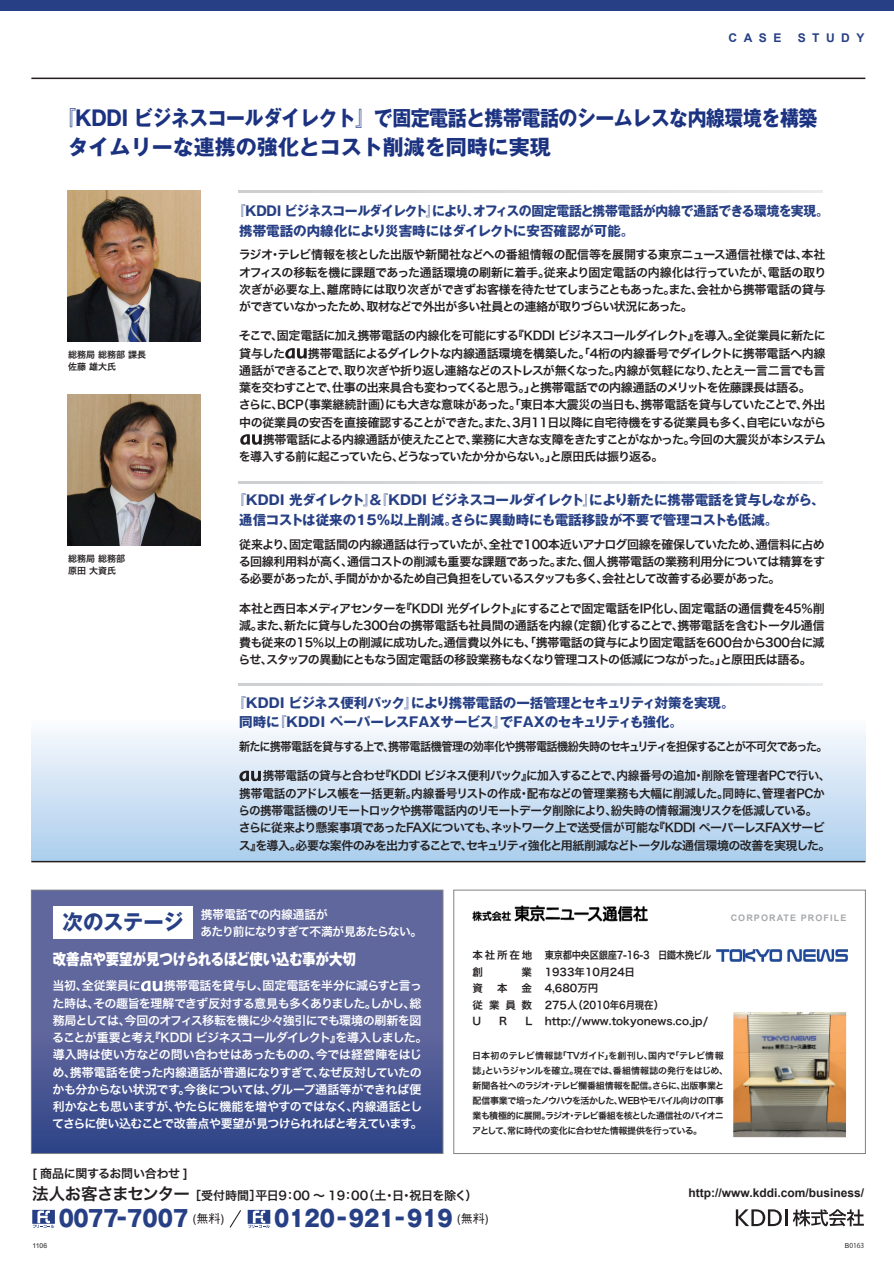
<style>
.page{position:relative;width:894px;height:1265px;background:#fff}
.page>*{position:absolute;margin:0;border:0;box-sizing:border-box;transform-origin:0 0}
.t1{font:800 22.35px "Gothic MB101 Pro";color:#274085;scale:.9 1}
.t2{font:700 21px/28.5px "Gothic MB101 Pro";letter-spacing:-.025em;color:#1b3281;scale:.9 1}
.t3{font:800 15.6px "Gothic MB101 Pro";letter-spacing:-.015em;color:#fff;scale:.87 1}
.t4{font:700 13.5px/19.5px "Gothic MB101 Pro";letter-spacing:-.02em;color:#274085}
.t5{font:700 13.5px/19.5px "Gothic MB101 Pro";letter-spacing:-.02em;color:#274085;scale:.95 1}
.t6{font:12px/17.2px "Hira Kaku Pro W6";letter-spacing:-.055em;color:#231f20;text-align:justify}
.t7{font:12px/17.2px "Hira Kaku Pro W6";letter-spacing:-.04em;color:#fff}
.t8{font:12px "Hira Kaku Pro W6";letter-spacing:-.075em;color:#231f20;scale:.93 1}
.t9{font:12px/21.9px "Hira Kaku Pro W6";letter-spacing:-.025em;color:#231f20}
.t10{font:700 12px "Arial";color:#231f20}
.t11{font:700 12px "Arial";letter-spacing:.54em;color:#274085}
.t12{font:10.5px/16.5px "Hira Kaku Pro W6";color:#231f20;scale:.88 1}
.t13{font:10.5px/16.5px "Hira Kaku Pro W6";color:#231f20}
.t14{font:9px/15px "Hira Kaku Pro W6";letter-spacing:-.045em;color:#231f20}
.t15{font:9px/12px "Hira Kaku Pro W6";color:#231f20}
.t16{font:700 9px "Arial";letter-spacing:.12em;color:#a7a9ac}
.t17{font:6.75px "Koz Go Pro";color:#231f20}
.t18{font:6.75px "Arial";color:#231f20}
.s1{font-size:16.5px}
.s2{font-family:"Gothic BBB Pr 5";font-weight:500;font-size:12px;color:#231f20}
.s3{font-family:"Arial"}
</style>
<div class="page">
<div style="left:31px;top:642px;width:834px;height:219px;background:linear-gradient(to bottom,#fff,#b4d2ef)"></div>
<svg style="left:33px;top:891px;width:408px;height:260px;background:#545e97"></svg>
<div style="left:31px;top:889px;width:412px;height:264px;border:1px solid #808285"></div>
<svg style="left:735px;top:1209px;width:128px;height:17px"></svg>
<img style="left:68px;top:191px;width:132px;height:151px">
<img style="left:68px;top:394px;width:132px;height:152px">
<svg style="left:32px;top:1209px;width:23px;height:18px"></svg>
<svg style="left:229px;top:1209px;width:41px;height:19px"></svg>
<div style="left:0;top:0;width:893px;height:11px;background:#274085"></div>
<hr style="left:31px;top:78px;width:834px;height:1px;background:#231f20">
<hr style="left:31px;top:860px;width:834px;height:2px;background:#231f20">
<div style="left:53px;top:906px;width:139px;height:32px;background:#fff"></div>
<svg style="left:239px;top:191px;width:583px;height:1px"></svg>
<svg style="left:239px;top:481px;width:583px;height:2px"></svg>
<svg style="left:239px;top:684px;width:583px;height:1px"></svg>
<img style="left:733px;top:1012px;width:113px;height:124px">
<div style="left:453px;top:889px;width:412px;height:264px;border:1px solid #808285"></div>
<svg style="left:285px;top:348px;width:21px;height:10px"></svg>
<svg style="left:240px;top:434px;width:22px;height:10px"></svg>
<svg style="left:239px;top:770px;width:22px;height:11px"></svg>
<img style="left:716px;top:949px;width:130px;height:11px">
<img style="left:472px;top:905px;width:175px;height:16px">
<svg style="left:141px;top:980px;width:21px;height:11px"></svg>
<p class="t11" style="left:728px;top:31px;width:54px">CASE</p>
<p class="t11" style="left:797px;top:31px;width:68px">STUDY</p>
<h2 class="t2" style="left:68px;top:102px;width:834px;text-indent:-10px">『KDDI ビジネスコールダイレクト』で固定電話と携帯電話のシームレスな内線環境を構築タイムリーな連携の強化とコスト削減を同時に実現</h2>
<p class="t15" style="left:68px;top:348px;width:79px">総務局 総務部 課長佐藤 雄大氏</p>
<p class="t15" style="left:68px;top:552px;width:58px">総務局 総務部原田 大資氏</p>
<p class="t5" style="left:239px;top:199px;width:622px;text-indent:-6px">『KDDI ビジネスコールダイレクト』により、オフィスの固定電話と携帯電話が内線で通話できる環境を実現。携帯電話の内線化により災害時にはダイレクトに安否確認が可能。</p>
<p class="t6" style="left:238px;top:246px;width:589px">ラジオ・テレビ情報を核とした出版や新聞社などへの番組情報の配信等を展開する東京ニュース通信社様では、本社オフィスの移転を機に課題であった通話環境の刷新に着手。従来より固定電話の内線化は行っていたが、電話の取り次ぎが必要な上、離席時には取り次ぎができずお客様を待たせてしまうこともあった。また、会社から携帯電話の貸与ができていなかったため、取材などで外出が多い社員との連絡が取りづらい状況にあった。</p>
<p class="t6" style="left:239px;top:326px;width:589px;text-align:left">そこで、固定電話に加え携帯電話の内線化を可能にする『KDDI ビジネスコールダイレクト』を導入。全従業員に新たに貸与した　　携帯電話によるダイレクトな内線通話環境を構築した。「4桁の内線番号でダイレクトに携帯電話へ内線通話ができることで、取り次ぎや折り返し連絡などのストレスが無くなった。内線が気軽になり、たとえ一言二言でも言葉を交わすことで、仕事の出来具合も変わってくると思う。」と携帯電話での内線通話のメリットを佐藤課長は語る。<br>さらに、BCP（事業継続計画）にも大きな意味があった。「東日本大震災の当日も、携帯電話を貸与していたことで、外出中の従業員の安否を直接確認することができた。また、3月11日以降に自宅待機をする従業員も多く、自宅にいながら　　携帯電話による内線通話が使えたことで、業務に大きな支障をきたすことがなかった。今回の大震災が本システムを導入する前に起こっていたら、どうなっていたか分からない。」と原田氏は振り返る。</p>
<p class="t4" style="left:239px;top:488px;width:586px;text-indent:-7px">『KDDI 光ダイレクト』＆『KDDI ビジネスコールダイレクト』により新たに携帯電話を貸与しながら、通信コストは従来の15％以上削減。さらに異動時にも電話移設が不要で管理コストも低減。</p>
<p class="t6" style="left:239px;top:535px;width:588px">従来より、固定電話間の内線通話は行っていたが、全社で100本近いアナログ回線を確保していたため、通信料に占める回線利用料が高く、通信コストの削減も重要な課題であった。また、個人携帯電話の業務利用分については精算をする必要があったが、手間がかかるため自己負担をしているスタッフも多く、会社として改善する必要があった。</p>
<p class="t6" style="left:238px;top:599px;width:587px">本社と西日本メディアセンターを『KDDI 光ダイレクト』にすることで固定電話をIP化し、固定電話の通信費を45％削減。また、新たに貸与した300台の携帯電話も社員間の通話を内線（定額）化することで、携帯電話を含むトータル通信費も従来の15％以上の削減に成功した。通信費以外にも、「携帯電話の貸与により固定電話を600台から300台に減らせ、スタッフの異動にともなう固定電話の移設業務もなくなり管理コストの低減につながった。」と原田氏は語る。</p>
<p class="t4" style="left:239px;top:691px;width:496px;text-indent:-7px">『KDDI ビジネス便利パック』により携帯電話の一括管理とセキュリティ対策を実現。同時に『KDDI ペーパーレスFAXサービス』でFAXのセキュリティも強化。</p>
<p class="t8" style="left:239px;top:735px;width:634px">新たに携帯電話を貸与する上で、携帯電話機管理の効率化や携帯電話機紛失時のセキュリティを担保することが不可欠であった。</p>
<p class="t6" style="left:238px;top:766px;width:593px;text-align:left">　　携帯電話の貸与と合わせ『KDDI ビジネス便利パック』に加入することで、内線番号の追加・削除を管理者PCで行い、携帯電話のアドレス帳を一括更新。内線番号リストの作成・配布などの管理業務も大幅に削減した。同時に、管理者PCからの携帯電話機のリモートロックや携帯電話内のリモートデータ削除により、紛失時の情報漏洩リスクを低減している。さらに従来より懸案事項であったFAXについても、ネットワーク上で送受信が可能な『KDDI ペーパーレスFAXサービス』を導入。必要な案件のみを出力することで、セキュリティ強化と用紙削減などトータルな通信環境の改善を実現した。</p>
<p class="t7" style="left:63px;top:905px;width:361px;line-height:16.5px;text-indent:138px">携帯電話での内線通話が<br><sup>次のステージ</sup> あたり前になりすぎて不満が見あたらない。</p>
<p class="t16" style="left:730px;top:912px;width:117px">CORPORATE PROFILE</p>
<h3 class="t3" style="left:53px;top:946px;width:350px">改善点や要望が見つけられるほど使い込む事が大切</h3>
<p class="t7" style="left:52px;top:976px;width:376px">当初、全従業員に　　携帯電話を貸与し、固定電話を半分に減らすと言った時は、その趣旨を理解できず反対する意見も多くありました。しかし、総務局としては、今回のオフィス移転を機に少々強引にでも環境の刷新を図ることが重要と考え『KDDI ビジネスコールダイレクト』を導入しました。導入時は使い方などの問い合わせはあったものの、今では経営陣をはじめ、携帯電話を使った内線通話が普通になりすぎて、なぜ反対していたのかも分からない状況です。今後については、グループ通話等ができれば便利かなとも思いますが、やたらに機能を増やすのではなく、内線通話としてさらに使い込むことで改善点や要望が見つけられればと考えています。</p>
<p class="t13" style="left:472px;top:946px;width:61px">本社所在地創</p>
<p class="t13" style="left:521px;top:963px;width:12px">業</p>
<p class="t13" style="left:472px;top:979px;width:12px">資</p>
<p class="t13" style="left:497px;top:979px;width:12px">本</p>
<p class="t13" style="left:472px;top:979px;width:61px;text-align:justify;text-indent:49px">金従業員数U</p>
<p class="t13" style="left:499px;top:1012px;width:10px">R</p>
<p class="t13" style="left:525px;top:1012px;width:8px">L</p>
<p class="t12" style="left:544px;top:946px;width:191px">東京都中央区銀座7-16-3　日鐵木挽ビル<br>1933年10月24日<br>4,680万円<br>275人（2010年6月現在）http://www.tokyonews.co.jp/</p>
<p class="t14" style="left:472px;top:1047px;width:257px">日本初のテレビ情報誌「TVガイド」を創刊し、国内で「テレビ情報誌」というジャンルを確立。現在では、番組情報誌の発行をはじめ、新聞各社へのラジオ・テレビ欄番組情報を配信。さらに、出版事業と配信事業で培ったノウハウを活かした、WEBやモバイル向けのIT事業も積極的に展開。ラジオ・テレビ番組を核とした通信社のパイオニアとして、常に時代の変化に合わせた情報提供を行っている。</p>
<p class="t9" style="left:32px;top:1161px;width:446px">[ 商品に関するお問い合わせ ]<br><span class="s1">法人お客さまセンター</span> ［受付時間］平日9：00 ～ 19：00（土・日・祝日を除く）</p>
<p class="t18" style="left:33px;top:1241px;width:16px">1106</p>
<h1 class="t1" style="left:59px;top:1199px;width:185px">0077-7007 <span class="s2">(無料)</span></h1>
<h1 class="t1" style="left:274px;top:1199px;width:240px">0120-921-919 <span class="s2">(無料)</span></h1>
<p class="t10" style="left:688px;top:1185px;width:177px">http://www.kddi.com/business/</p>
<p class="t17" style="left:844px;top:1240px;width:21px"><span class="s3">B</span>0163</p>
</div>
